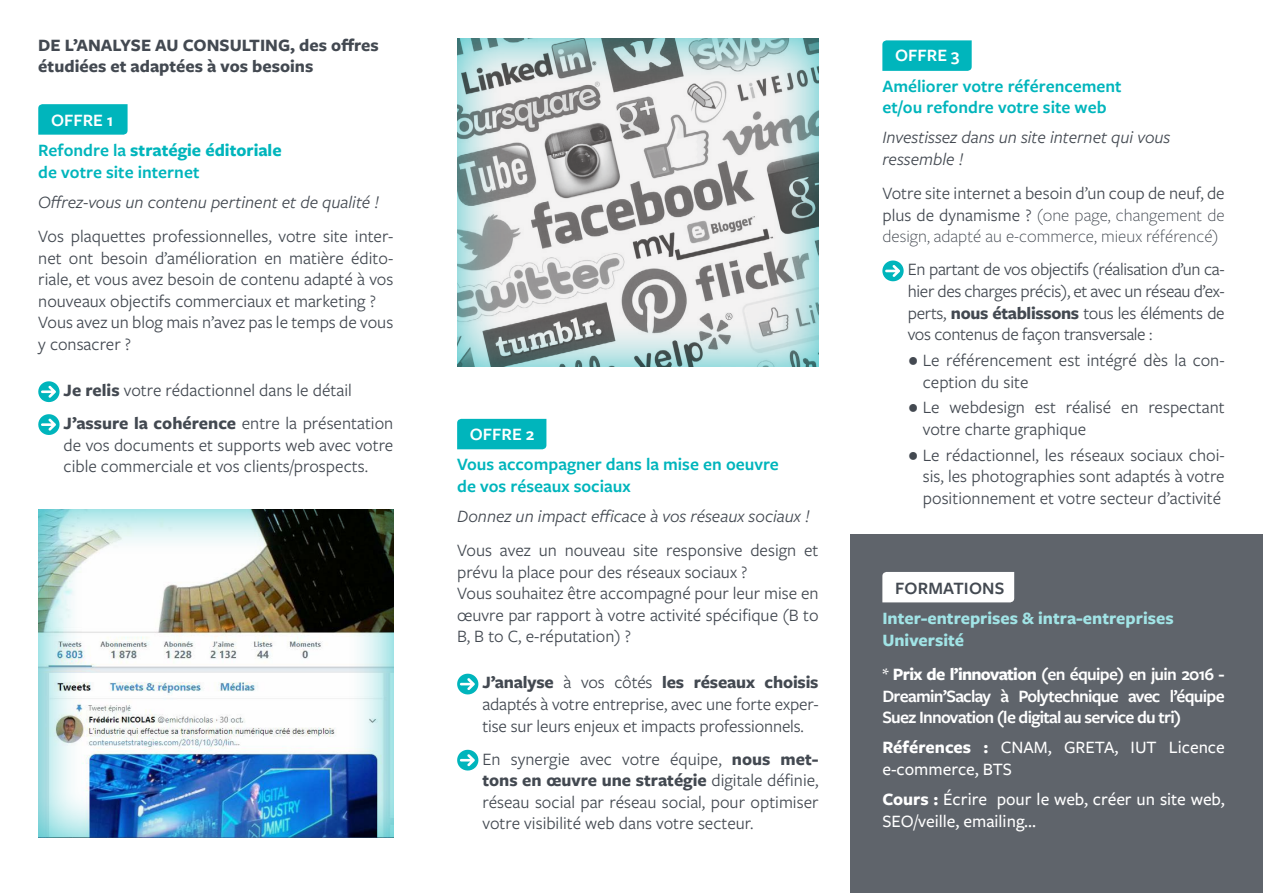
<style>
.page{position:relative;width:1263px;height:893px;background:#fff}
.page>*{position:absolute;margin:0;border:0;box-sizing:border-box;transform-origin:0 0}
.t1{font:18px/21.6px "Freight Sans Pro";color:#434951}
.t2{font:600 18px/21.6px "Freight Sans Pro";letter-spacing:-.04em;color:#fff;text-align:justify}
.t3{font:italic 18px/21.6px "Freight Sans Pro";color:#434951}
.t4{font:600 18px/21.6px "Freight Sans Pro";color:#00b5bc}
.t5{font:300 18px/21.6px "Freight Sans Pro";color:#434951;text-align:justify}
.t6{font:500 18px/21.6px "Freight Sans Pro";color:#fff}
.t7{font:700 18px/21.6px "Freight Sans Pro";color:#434951}
.t8{font:700 18px/21.6px "Freight Sans Pro";color:#a1e4e6}
.t9{font:700 18px/30.2px "Freight Sans Pro";color:#00b5bc}
.t10{font:600 18px "Freight Sans Pro";letter-spacing:.01em;color:#434951}
.s1{font-weight:600;color:#fff}
.s2{font-weight:600}
.s3{font-weight:700}
.s4{font-weight:400}
.s5{font-family:"Calibri";font-weight:700}
.s6{font-weight:500}
</style>
<div class="page">
<div style="left:850px;top:534px;width:413px;height:359px;background:#5f646b"></div>
<svg style="left:882px;top:40px;width:90px;height:31px;background:#06b6bd"></svg>
<div style="left:457px;top:419px;width:89px;height:30px;background:#00b5bc"></div>
<svg style="left:38px;top:104px;width:90px;height:31px;background:#06b6bd"></svg>
<svg style="left:38px;top:381px;width:22px;height:22px"></svg>
<svg style="left:38px;top:414px;width:22px;height:21px"></svg>
<svg style="left:457px;top:673px;width:22px;height:22px"></svg>
<svg style="left:457px;top:749px;width:22px;height:22px"></svg>
<svg style="left:882px;top:260px;width:22px;height:22px"></svg>
<div style="left:26px;top:497px;width:379px;height:341px;background:#00b5bc;opacity:.75"></div>
<div style="left:445px;top:26px;width:386px;height:341px;background:#00b5bc;opacity:.75"></div>
<div style="left:882px;top:572px;width:132px;height:30px;background:#fff"></div>
<p class="t7" style="left:38px;top:33px;width:342px">De l’analyse au consulting, des offres étudiées et adaptées à vos besoins</p>
<p class="t9" style="left:38px;top:104px;width:245px;text-indent:13px"><span class="s1">offre 1<br></span><span class="s2">Refondre la</span> stratégie éditoriale</p>
<p class="t4" style="left:38px;top:160px;width:163px">de votre site internet</p>
<p class="t3" style="left:38px;top:190px;width:342px">Offrez-vous un contenu pertinent et de qualité !</p>
<p class="t1" style="left:38px;top:225px;width:357px">Vos plaquettes professionnelles, votre site inter&shy;net ont besoin d’amélioration en matière édito&shy;riale, et vous avez besoin de contenu adapté à vos nouveaux objectifs commerciaux et marketing ?<br>Vous avez un blog mais n’avez pas le temps de vous y consacrer ?</p>
<p class="t1" style="left:64px;top:373px;width:331px;line-height:32.8px"><span class="s3">Je relis</span> votre rédactionnel dans le détail<br><span class="s3">J’assure la cohérence</span> entre la présentation</p>
<p class="t1" style="left:64px;top:433px;width:331px">de vos documents et supports web avec votre cible commerciale et vos clients/prospects.</p>
<p class="t2" style="left:470px;top:423px;width:66px">Offre 2</p>
<p class="t4" style="left:457px;top:453px;width:323px">Vous accompagner dans la mise en oeuvre de vos réseaux sociaux</p>
<p class="t3" style="left:457px;top:504px;width:354px">Donnez un impact efficace à vos réseaux sociaux !</p>
<p class="t1" style="left:457px;top:539px;width:363px">Vous avez un nouveau site responsive design et prévu la place pour des réseaux sociaux ?<br>Vous souhaitez être accompagné pour leur mise en œuvre par rapport à votre activité spécifique (B to B, B to C, e-réputation) ?</p>
<p class="t1" style="left:482px;top:671px;width:338px;text-align:justify"><span class="s3">J’analyse</span> à vos côtés <span class="s3">les réseaux choisis </span>adaptés à votre entreprise, avec une forte exper&shy;tise sur leurs enjeux et impacts professionnels.</p>
<p class="t1" style="left:482px;top:747px;width:338px;text-align:justify">En synergie avec votre équipe, <span class="s3">nous met&shy;tons en œuvre une stratégie</span> digitale définie, réseau social par réseau social, pour optimiser votre visibilité web dans votre secteur.</p>
<p class="t2" style="left:895px;top:44px;width:66px">Offre 3</p>
<p class="t4" style="left:882px;top:74px;width:241px">Améliorer votre référencement et/ou refondre votre site web</p>
<p class="t3" style="left:882px;top:126px;width:290px">Investissez dans un site internet qui vous ressemble !</p>
<p class="t5" style="left:882px;top:182px;width:344px"><span class="s4">Votre site internet a besoin d’un coup de neuf, de plus de dynamisme ?</span> (one page, changement de design, adapté au e-commerce, mieux référencé)</p>
<p class="t1" style="left:908px;top:258px;width:318px;text-align:justify">En partant de vos objectifs (réalisation d’un ca&shy;hier des charges précis), et avec un réseau d’ex&shy;perts, <span class="s3">nous établissons</span> tous les éléments de vos contenus de façon transversale :</p>
<p class="t1" style="left:923px;top:349px;width:302px;text-indent:-15px"><span class="s5">●</span> Le référencement est intégré dès la con&shy;ception du site</p>
<p class="t1" style="left:923px;top:396px;width:303px;text-indent:-15px"><span class="s5">●</span> Le webdesign est réalisé en respectant votre charte graphique</p>
<p class="t1" style="left:923px;top:443px;width:303px;text-align:justify;text-indent:-15px"><span class="s5">●</span> Le rédactionnel, les réseaux sociaux choi&shy;sis, les photographies sont adaptés à votre positionnement et votre secteur d’activité</p>
<p class="t10" style="left:895px;top:576px;width:111px">Formations</p>
<p class="t8" style="left:882px;top:607px;width:293px">Inter-entreprises &amp; intra-entreprises<br>Université</p>
<p class="t2" style="left:882px;top:663px;width:344px"><span class="s6">*</span> <span class="s3">Prix de l’innovation</span> (en équipe) en juin 2016 - Dreamin’Saclay à Polytechnique avec l’équipe Suez Innovation (le digital au service du tri)</p>
<p class="t6" style="left:882px;top:736px;width:344px"><span class="s3">Références :</span> CNAM, GRETA, IUT Licence e-commerce, BTS</p>
<p class="t6" style="left:882px;top:788px;width:344px"><span class="s3">Cours :</span> Écrire pour le web, créer un site web,<br>SEO/veille, emailing...</p>
</div>
